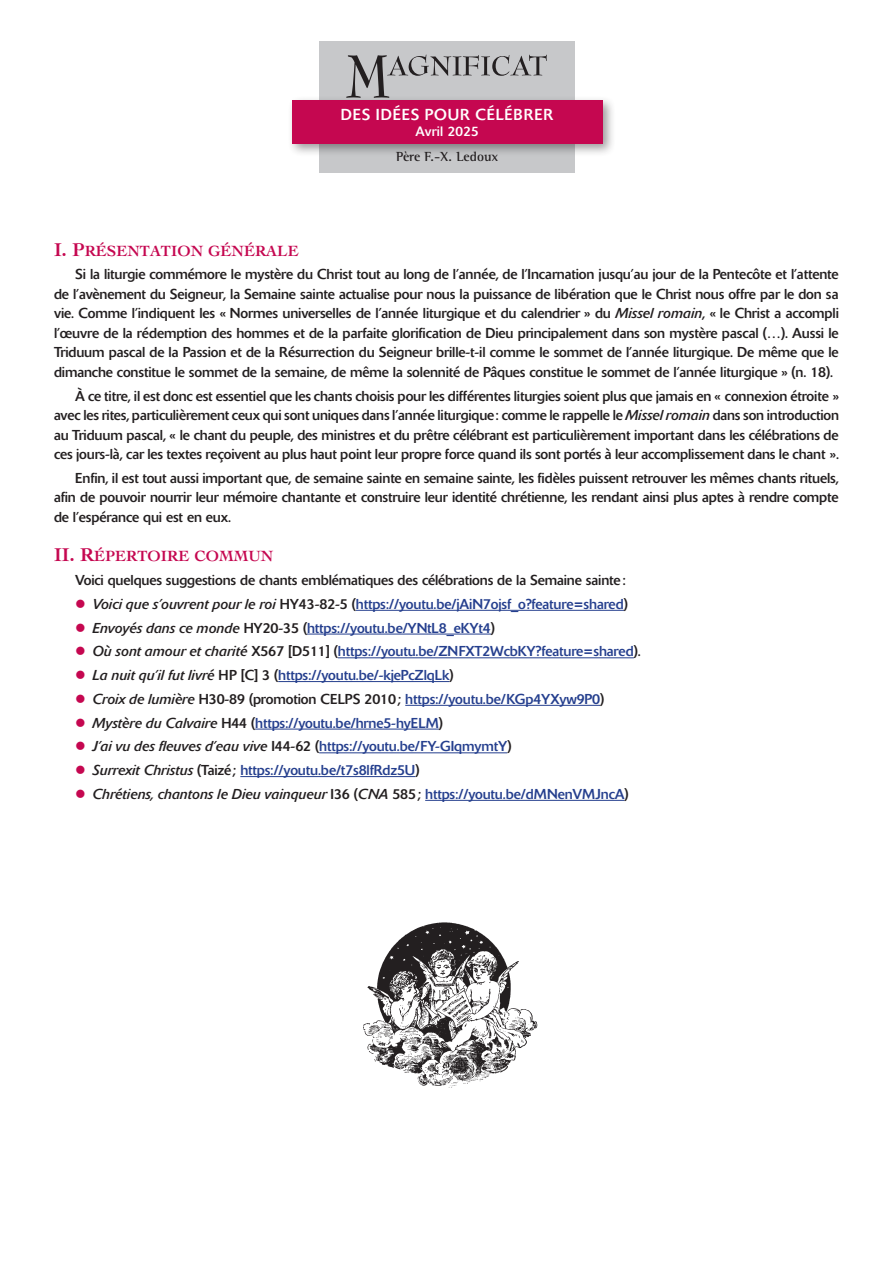
<style>
.page{position:relative;width:893px;height:1263px;background:#fff}
.page>*{position:absolute;margin:0;border:0;box-sizing:border-box;transform-origin:0 0}
.IDE_N00_Cadre_Texte_Blanc_Rubrique{font:15.75px "Delta Pro";letter-spacing:.05em;color:#fff}
.INT_N2_Titre_noir_Intentions{font:15.6px "Cochin LT Std Bold SC800";color:#c50750}
.IDE_N15_Texte{font:14.25px/19.5px "Delta Pro";letter-spacing:-.01em;color:#231f20;text-align:justify}
.IDE_N15_Texte-2{font:14.25px "Delta Pro";letter-spacing:-.01em;color:#253f8e}
.IDE_N15_Texte-3{font:italic 14.25px "Delta Pro";letter-spacing:-.01em;color:#231f20}
.IDE_N00_Cadre_Texte_Noir_Auteur{font:700 13.5px "Rotis Semi Serif Std";color:#231f20}
.IDE_N00_Cadre_Texte_Blanc_Rubrique-2{font:13.5px "Delta Pro";letter-spacing:.02em;color:#fff}
.s1{font-size:19.5px}
.s2{font-style:italic}
.s3{color:#c50750}
.s4{font-style:italic;color:#231f20}
.s5{color:#231f20}
.s6{font-style:normal}
.s7{font-style:normal;color:#253f8e}
</style>
<div class="page">
<div style="left:320px;top:41px;width:255px;height:132px;background:#c7c8ca"></div>
<div style="left:287px;top:96px;width:329px;height:61px;background:#231f20;opacity:.45"></div>
<div style="left:292px;top:100px;width:310px;height:44px;background:#c50750"></div>
<svg style="left:346px;top:55px;width:201px;height:43px"></svg>
<hr style="left:356px;top:610px;width:268px;height:1px;background:#253f8e">
<hr style="left:307px;top:634px;width:184px;height:1px;background:#253f8e">
<hr style="left:338px;top:657px;width:296px;height:1px;background:#253f8e">
<hr style="left:278px;top:681px;width:171px;height:1px;background:#253f8e">
<hr style="left:405px;top:705px;width:195px;height:1px;background:#253f8e">
<hr style="left:255px;top:729px;width:184px;height:1px;background:#253f8e">
<hr style="left:319px;top:752px;width:188px;height:1px;background:#253f8e">
<hr style="left:240px;top:776px;width:175px;height:1px;background:#253f8e">
<hr style="left:425px;top:800px;width:199px;height:1px;background:#253f8e">
<img style="left:363px;top:922px;width:175px;height:166px">
<p class="IDE_N00_Cadre_Texte_Blanc_Rubrique" style="left:341px;top:104px;width:214px">DES IDÉES POUR CÉLÉBRER</p>
<p class="IDE_N00_Cadre_Texte_Blanc_Rubrique-2" style="left:415px;top:122px;width:65px">Avril 2025</p>
<p class="IDE_N00_Cadre_Texte_Noir_Auteur" style="left:396px;top:148px;width:104px">Père F.-X. Ledoux</p>
<p class="INT_N2_Titre_noir_Intentions" style="left:54px;top:241px;width:246px"><span class="s1">I. P</span>RÉSENTATION GÉNÉRALE</p>
<p class="IDE_N15_Texte" style="left:54px;top:265px;width:786px;text-indent:21px">Si la liturgie commémore le mystère du Christ tout au long de l’année, de l’Incarnation jusqu’au jour de la Pentecôte et l’attente de l’avènement du Seigneur, la Semaine sainte actualise pour nous la puissance de libération que le Christ nous offre par le don sa vie. Comme l’indiquent les « Normes universelles de l’année liturgique et du calendrier » du <span class="s2">Missel romain</span>, « le Christ a accompli l’œuvre de la rédemption des hommes et de la parfaite glorification de Dieu principalement dans son mystère pascal (…). Aussi le Triduum pascal de la Passion et de la Résurrection du Seigneur brille-t-il comme le sommet de l’année liturgique. De même que le dimanche constitue le sommet de la semaine, de même la solennité de Pâques constitue le sommet de l’année liturgique » (n. 18).</p>
<p class="IDE_N15_Texte" style="left:54px;top:386px;width:786px;text-indent:21px">À ce titre, il est donc est essentiel que les chants choisis pour les différentes liturgies soient plus que jamais en « connexion étroite » avec les rites, particulièrement ceux qui sont uniques dans l’année liturgique: comme le rappelle le <span class="s2">Missel romain</span> dans son introduction au Triduum pascal, « le chant du peuple, des ministres et du prêtre célébrant est particulièrement important dans les célébrations de ces jours-là, car les textes reçoivent au plus haut point leur propre force quand ils sont portés à leur accomplissement dans le chant ».</p>
<p class="IDE_N15_Texte" style="left:54px;top:468px;width:786px;text-indent:21px">Enfin, il est tout aussi important que, de semaine sainte en semaine sainte, les fidèles puissent retrouver les mêmes chants rituels, afin de pouvoir nourrir leur mémoire chantante et construire leur identité chrétienne, les rendant ainsi plus aptes à rendre compte de l’espérance qui est en eux.</p>
<p class="INT_N2_Titre_noir_Intentions" style="left:54px;top:547px;width:221px"><span class="s1">II. R</span>ÉPERTOIRE COMMUN</p>
<p class="IDE_N15_Texte" style="left:75px;top:570px;width:552px">Voici quelques suggestions de chants emblématiques des célébrations de la Semaine sainte :</p>
<p class="IDE_N15_Texte-2" style="left:75px;top:595px;width:554px"><span class="s3">●</span> <span class="s4">Voici que s’ouvrent pour le roi</span> <span class="s5">HY43-82-5 (</span>https://youtu.be/jAiN7ojsf_o?feature=shared<span class="s5">)</span></p>
<p class="IDE_N15_Texte-2" style="left:75px;top:618px;width:421px"><span class="s3">●</span> <span class="s4">Envoyés dans ce monde</span> <span class="s5">HY20-35 (</span>https://youtu.be/YNtL8_eKYt4<span class="s5">)</span></p>
<p class="IDE_N15_Texte-2" style="left:75px;top:642px;width:567px"><span class="s3">●</span> <span class="s4">Où sont amour et charité</span> <span class="s5">X567 [D511] (</span>https://youtu.be/ZNFXT2WcbKY?feature=shared<span class="s5">).</span></p>
<p class="IDE_N15_Texte-2" style="left:75px;top:666px;width:380px"><span class="s3">●</span> <span class="s4">La nuit qu’il fut livré</span> <span class="s5">HP [C] 3 (</span>https://youtu.be/-kjePcZlqLk<span class="s5">)</span></p>
<p class="IDE_N15_Texte-2" style="left:75px;top:690px;width:530px"><span class="s3">●</span> <span class="s4">Croix de lumière</span> <span class="s5">H30-89 (promotion CELPS 2010;</span> https://youtu.be/KGp4YXyw9P0<span class="s5">)</span></p>
<p class="IDE_N15_Texte-2" style="left:75px;top:713px;width:369px"><span class="s3">●</span> <span class="s4">Mystère du Calvaire</span> <span class="s5">H44 (</span>https://youtu.be/hrne5-hyELM<span class="s5">)</span></p>
<p class="IDE_N15_Texte-2" style="left:75px;top:737px;width:438px"><span class="s3">●</span> <span class="s4">J’ai vu des fleuves d’eau vive</span> <span class="s5">I44-62 (</span>https://youtu.be/FY-GIqmymtY<span class="s5">)</span></p>
<p class="IDE_N15_Texte-2" style="left:75px;top:761px;width:346px"><span class="s3">●</span> <span class="s4">Surrexit Christus</span> <span class="s5">(Taizé;</span> https://youtu.be/t7s8lfRdz5U<span class="s5">)</span></p>
<p class="IDE_N15_Texte-3" style="left:75px;top:785px;width:555px"><span class="s3">●</span> Chrétiens, chantons le Dieu vainqueur <span class="s6">I36 (</span>CNA <span class="s6">585;</span> <span class="s7">https://youtu.be/dMNenVMJncA</span><span class="s6">)</span></p>
</div>
